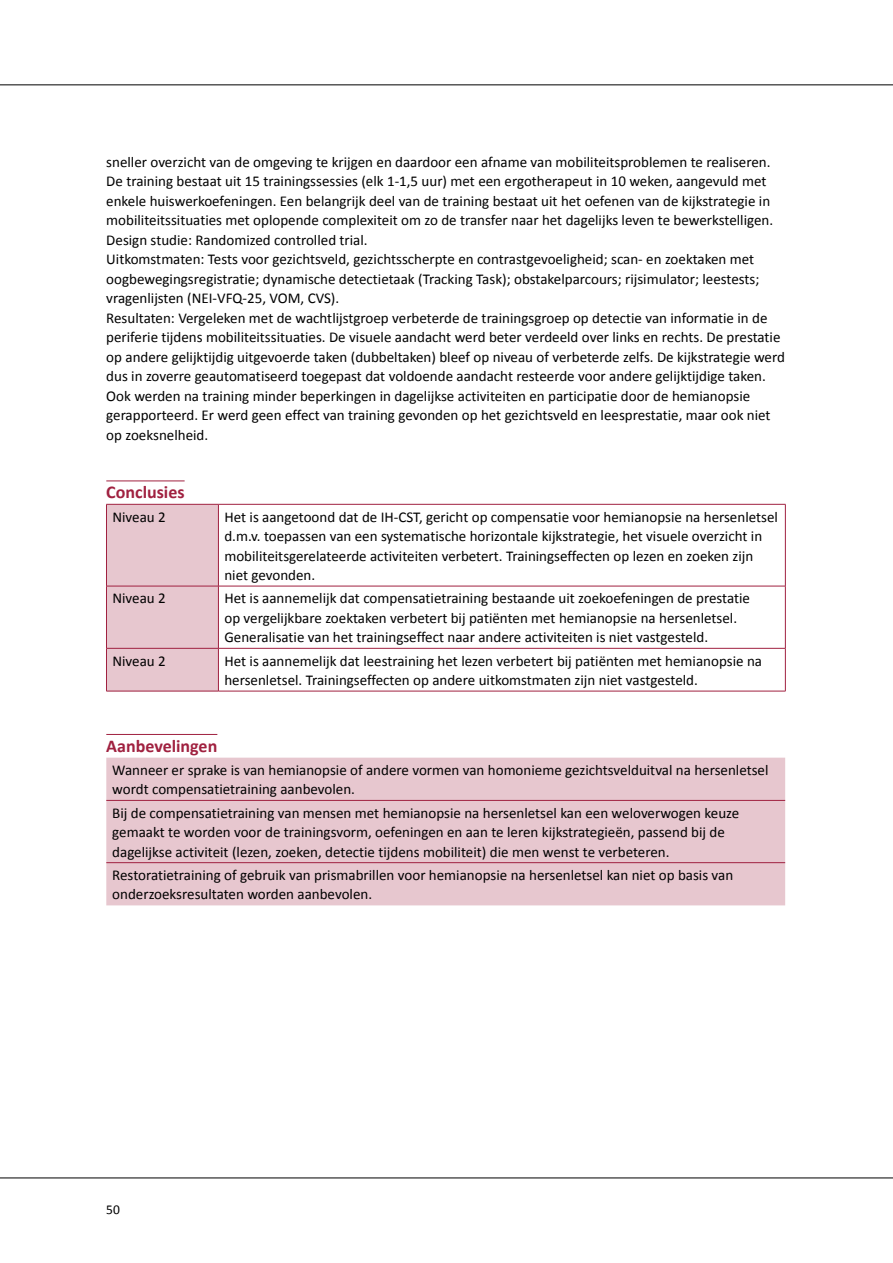
<style>
.page{position:relative;width:893px;height:1263px;background:#fff}
.page>*{position:absolute;margin:0;border:0;box-sizing:border-box;transform-origin:0 0}
.t1{font:700 18px "Calibri";color:#a02140}
.t2{font:15px/19.5px "Calibri";color:#000}
.t3{font:13.5px "Calibri";color:#000}
</style>
<div class="page">
<hr style="left:0;top:85px;width:893px;height:1px;background:#000">
<hr style="left:0;top:1178px;width:893px;height:1px;background:#000">
<hr style="left:106px;top:481px;width:79px;height:1px;background:#a02140">
<hr style="left:106px;top:734px;width:111px;height:1px;background:#a02140">
<div style="left:107px;top:505px;width:111px;height:186px;background:#e7c7cf"></div>
<hr style="left:106px;top:504px;width:112px;height:1px;background:#a02140">
<hr style="left:106px;top:504px;width:1px;height:82px;background:#a02140">
<hr style="left:218px;top:504px;width:567px;height:1px;background:#a02140">
<hr style="left:218px;top:504px;width:1px;height:82px;background:#a02140">
<hr style="left:785px;top:504px;width:1px;height:82px;background:#a02140">
<hr style="left:106px;top:586px;width:112px;height:1px;background:#a02140">
<hr style="left:106px;top:586px;width:1px;height:62px;background:#a02140">
<hr style="left:218px;top:586px;width:567px;height:1px;background:#a02140">
<hr style="left:218px;top:586px;width:1px;height:62px;background:#a02140">
<hr style="left:785px;top:586px;width:1px;height:62px;background:#a02140">
<hr style="left:106px;top:648px;width:112px;height:1px;background:#a02140">
<hr style="left:106px;top:648px;width:1px;height:43px;background:#a02140">
<hr style="left:218px;top:648px;width:567px;height:1px;background:#a02140">
<hr style="left:218px;top:648px;width:1px;height:43px;background:#a02140">
<hr style="left:785px;top:648px;width:1px;height:43px;background:#a02140">
<hr style="left:106px;top:691px;width:112px;height:1px;background:#a02140">
<hr style="left:218px;top:691px;width:567px;height:1px;background:#a02140">
<div style="left:106px;top:758px;width:679px;height:147px;background:#e7c7cf"></div>
<hr style="left:106px;top:800px;width:679px;height:1px;background:#a02140">
<hr style="left:106px;top:862px;width:679px;height:1px;background:#a02140">
<p class="t2" style="left:106px;top:152px;width:680px">sneller overzicht van de omgeving te krijgen en daardoor een afname van mobiliteitsproblemen te realiseren.<br>De training bestaat uit 15 trainingssessies (elk 1-1,5 uur) met een ergotherapeut in 10 weken, aangevuld met enkele huiswerkoefeningen. Een belangrijk deel van de training bestaat uit het oefenen van de kijkstrategie in mobiliteitssituaties met oplopende complexiteit om zo de transfer naar het dagelijks leven te bewerkstelligen.<br>Design studie: Randomized controlled trial.<br>Uitkomstmaten: Tests voor gezichtsveld, gezichtsscherpte en contrastgevoeligheid; scan- en zoektaken met oogbewegingsregistratie; dynamische detectietaak (Tracking Task); obstakelparcours; rijsimulator; leestests; vragenlijsten (NEI-VFQ-25, VOM, CVS).<br>Resultaten: Vergeleken met de wachtlijstgroep verbeterde de trainingsgroep op detectie van informatie in de periferie tijdens mobiliteitssituaties. De visuele aandacht werd beter verdeeld over links en rechts. De prestatie op andere gelijktijdig uitgevoerde taken (dubbeltaken) bleef op niveau of verbeterde zelfs. De kijkstrategie werd dus in zoverre geautomatiseerd toegepast dat voldoende aandacht resteerde voor andere gelijktijdige taken.<br>Ook werden na training minder beperkingen in dagelijkse activiteiten en participatie door de hemianopsie gerapporteerd. Er werd geen effect van training gevonden op het gezichtsveld en leesprestatie, maar ook niet op zoeksnelheid.</p>
<p class="t1" style="left:106px;top:481px;width:80px">Conclusies</p>
<p class="t2" style="left:112px;top:507px;width:55px">Niveau 2</p>
<p class="t2" style="left:224px;top:507px;width:555px">Het is aangetoond dat de IH-CST, gericht op compensatie voor hemianopsie na hersenletsel d.m.v. toepassen van een systematische horizontale kijkstrategie, het visuele overzicht in mobiliteitsgerelateerde activiteiten verbetert. Trainingseffecten op lezen en zoeken zijn niet gevonden.</p>
<p class="t2" style="left:112px;top:589px;width:55px">Niveau 2</p>
<p class="t2" style="left:224px;top:589px;width:527px">Het is aannemelijk dat compensatietraining bestaande uit zoekoefeningen de prestatie op vergelijkbare zoektaken verbetert bij patiënten met hemianopsie na hersenletsel.<br>Generalisatie van het trainingseffect naar andere activiteiten is niet vastgesteld.</p>
<p class="t2" style="left:112px;top:651px;width:55px">Niveau 2</p>
<p class="t2" style="left:224px;top:651px;width:539px">Het is aannemelijk dat leestraining het lezen verbetert bij patiënten met hemianopsie na hersenletsel. Trainingseffecten op andere uitkomstmaten zijn niet vastgesteld.</p>
<p class="t1" style="left:106px;top:734px;width:113px">Aanbevelingen</p>
<p class="t2" style="left:112px;top:760px;width:658px">Wanneer er sprake is van hemianopsie of andere vormen van homonieme gezichtsvelduitval na hersenletsel wordt compensatietraining aanbevolen.</p>
<p class="t2" style="left:112px;top:803px;width:628px">Bij de compensatietraining van mensen met hemianopsie na hersenletsel kan een weloverwogen keuze gemaakt te worden voor de trainingsvorm, oefeningen en aan te leren kijkstrategieën, passend bij de dagelijkse activiteit (lezen, zoeken, detectie tijdens mobiliteit) die men wenst te verbeteren.</p>
<p class="t2" style="left:112px;top:865px;width:622px">Restoratietraining of gebruik van prismabrillen voor hemianopsie na hersenletsel kan niet op basis van onderzoeksresultaten worden aanbevolen.</p>
<p class="t3" style="left:106px;top:1200px;width:15px">50</p>
</div>
